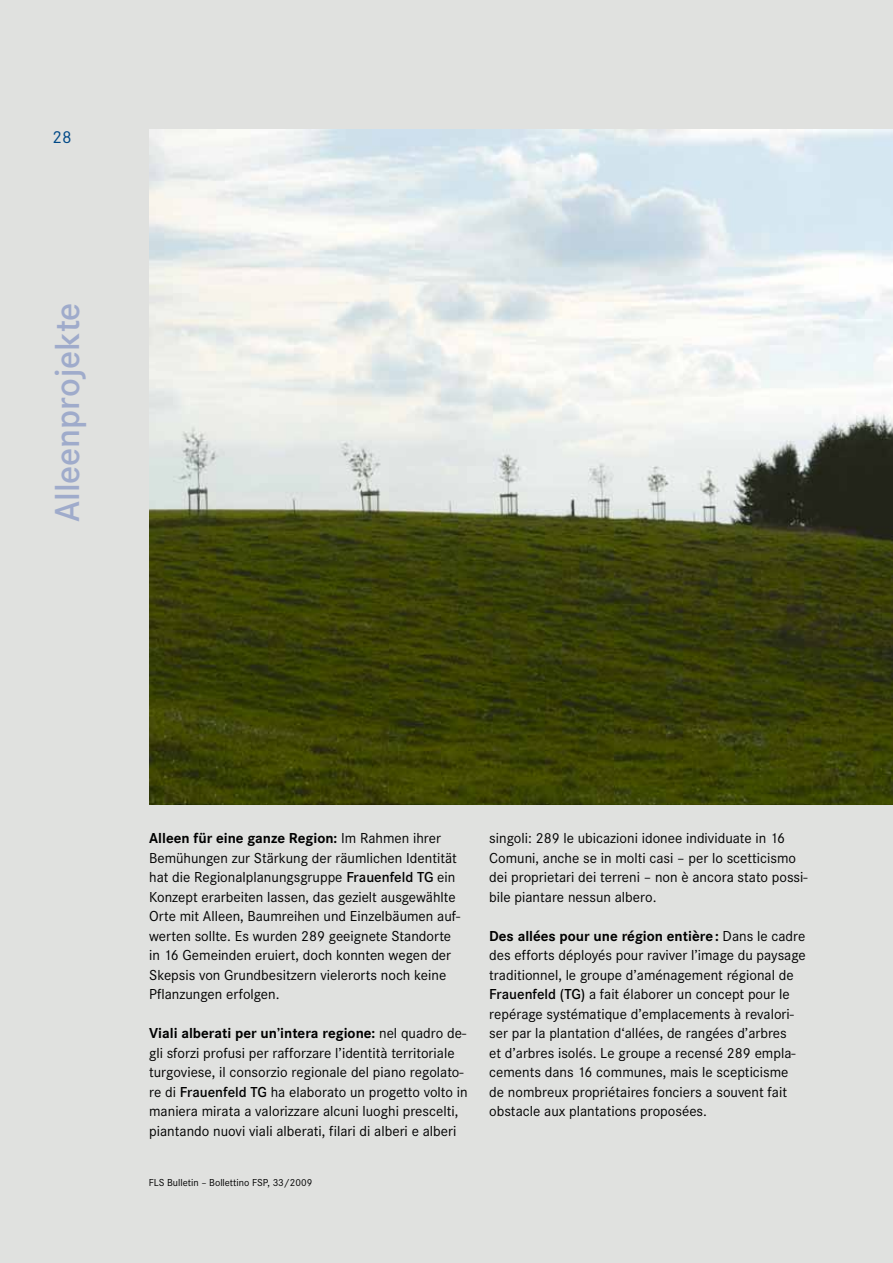
<style>
.page{position:relative;width:893px;height:1263px;background:#e0e1df}
.page>*{position:absolute;margin:0;border:0;box-sizing:border-box;transform-origin:0 0}
.t1{font:600 36px "Corporate S";color:#9fabcb}
.t2{font:18px "Corporate S";color:#004987}
.t3{font:15px/19.5px "Corporate S";color:#000}
.t4{font:10.5px "Corporate S";color:#000}
.s1{font-weight:700}
.s2{font-weight:600}
</style>
<div class="page">
<img style="left:149px;top:129px;width:744px;height:675px">
<p class="t2" style="left:53px;top:126px;width:21px">28</p>
<h1 class="t1" style="left:47px;top:522px;width:221px;rotate:-90deg">Alleenprojekte</h1>
<p class="t3" style="left:149px;top:829px;width:313px"><span class="s1">Alleen für eine ganze Region:</span> Im Rahmen ihrer Bemühungen zur Stärkung der räumlichen Identität hat die Regionalplanungsgruppe <span class="s2">Frauenfeld TG</span> ein Konzept erarbeiten lassen, das gezielt ausgewählte Orte mit Alleen, Baumreihen und Einzelbäumen auf&shy;werten sollte. Es wurden 289 geeignete Standorte in 16 Gemeinden eruiert, doch konnten wegen der Skepsis von Grundbesitzern vielerorts noch keine Pflanzungen erfolgen.</p>
<p class="t3" style="left:149px;top:1024px;width:320px"><span class="s1">Viali alberati per un’intera regione:</span> nel quadro de&shy;gli sforzi profusi per rafforzare l’identità territoriale turgoviese, il consorzio regionale del piano regolato&shy;re di <span class="s2">Frauenfeld TG</span> ha elaborato un progetto volto in maniera mirata a valorizzare alcuni luoghi prescelti, piantando nuovi viali alberati, filari di alberi e alberi</p>
<p class="t4" style="left:149px;top:1176px;width:165px">FLS Bulletin – Bollettino FSP, 33/2009</p>
<p class="t3" style="left:489px;top:829px;width:320px">singoli: 289 le ubicazioni idonee individuate in 16<br>Comuni, anche se in molti casi – per lo scetticismo dei proprietari dei terreni – non è ancora stato possi&shy;bile piantare nessun albero.</p>
<p class="t3" style="left:489px;top:926px;width:318px"><span class="s1">Des allées pour une région entière:</span> Dans le cadre des efforts déployés pour raviver l’image du paysage traditionnel, le groupe d’aménagement régional de <span class="s2">Frauenfeld (TG)</span> a fait élaborer un concept pour le repérage systématique d’emplacements à revalori&shy;ser par la plantation d‘allées, de rangées d’arbres<br>et d’arbres isolés. Le groupe a recensé 289 empla&shy;cements dans 16 communes, mais le scepticisme de nombreux propriétaires fonciers a souvent fait obstacle aux plantations proposées.</p>
</div>
